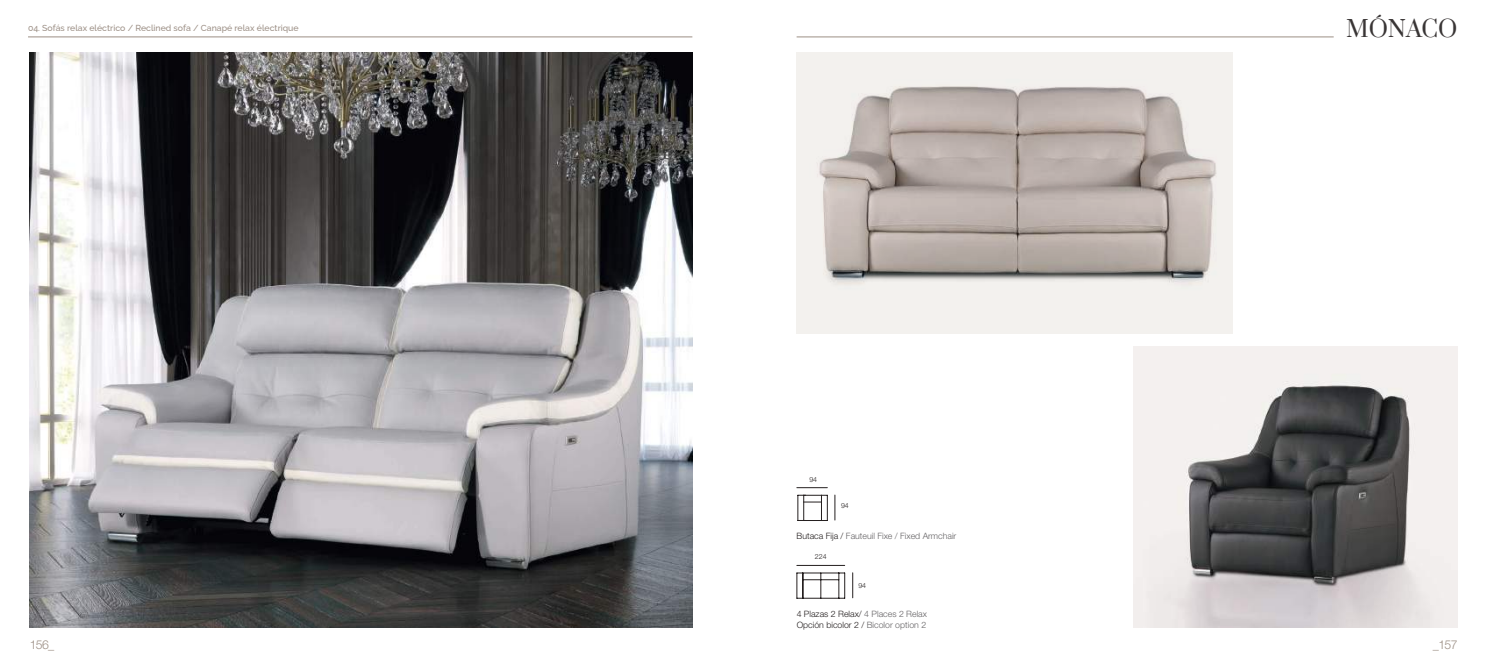
<style>
.page{position:relative;width:1489px;height:670px;background:#fff}
.page>*{position:absolute;margin:0;border:0;box-sizing:border-box;transform-origin:0 0}
.t1{font:22.31px "Prata";color:#393535}
.t2{font:300 12.25px "Helvetica Neue LT Std";letter-spacing:-.055em;color:#9c8f85}
.t3{font:500 8.75px "Raleway";color:#9c8f85}
.t4{font:300 8.75px/10.5px "Helvetica Neue LT Std";color:#241f1f}
.t5{font:300 8.75px "Helvetica Neue LT Std";color:#656365}
.t6{font:300 7px "Helvetica Neue LT Std";color:#241f1f}
.s1{color:#241f1f}
.s2{color:#656365}
</style>
<div class="page">
<hr style="left:28px;top:37px;width:664px;height:1px;background:#9c8f85">
<img style="left:30px;top:52px;width:662px;height:576px">
<img style="left:1133px;top:346px;width:324px;height:282px">
<img style="left:796px;top:52px;width:436px;height:282px">
<hr style="left:796px;top:565px;width:48px;height:1px;background:#241f1f">
<hr style="left:802px;top:579px;width:36px;height:1px;background:#241f1f">
<svg style="left:820px;top:574px;width:1px;height:24px"></svg>
<hr style="left:802px;top:598px;width:36px;height:1px;background:#241f1f">
<hr style="left:802px;top:573px;width:36px;height:1px;background:#241f1f">
<svg style="left:838px;top:573px;width:7px;height:26px"></svg>
<svg style="left:796px;top:573px;width:7px;height:26px"></svg>
<svg style="left:852px;top:573px;width:1px;height:25px"></svg>
<hr style="left:796px;top:487px;width:31px;height:1px;background:#241f1f">
<svg style="left:797px;top:495px;width:31px;height:26px"></svg>
<svg style="left:834px;top:495px;width:1px;height:25px"></svg>
<hr style="left:796px;top:37px;width:537px;height:1px;background:#9c8f85">
<p class="t3" style="left:28px;top:21px;width:272px">04. Sofás relax eléctrico / Reclined sofa / Canapé relax électrique</p>
<p class="t6" style="left:809px;top:475px;width:9px">94</p>
<p class="t6" style="left:841px;top:501px;width:9px">94</p>
<p class="t5" style="left:796px;top:531px;width:161px"><span class="s1">Butaca Fija /</span> Fauteuil Fixe / Fixed Armchair</p>
<p class="t6" style="left:814px;top:552px;width:13px">224</p>
<p class="t6" style="left:858px;top:581px;width:9px">94</p>
<p class="t4" style="left:796px;top:608px;width:132px">4 Plazas 2 Relax/ <span class="s2">4 Places 2 Relax<br></span>Opción bicolor 2 / <span class="s2">Bicolor option 2</span></p>
<h1 class="t1" style="left:1345px;top:10px;width:113px">MÓNACO</h1>
<h2 class="t2" style="left:30px;top:637px;width:26px">156_</h2>
<h2 class="t2" style="left:1432px;top:637px;width:26px">_157</h2>
</div>
